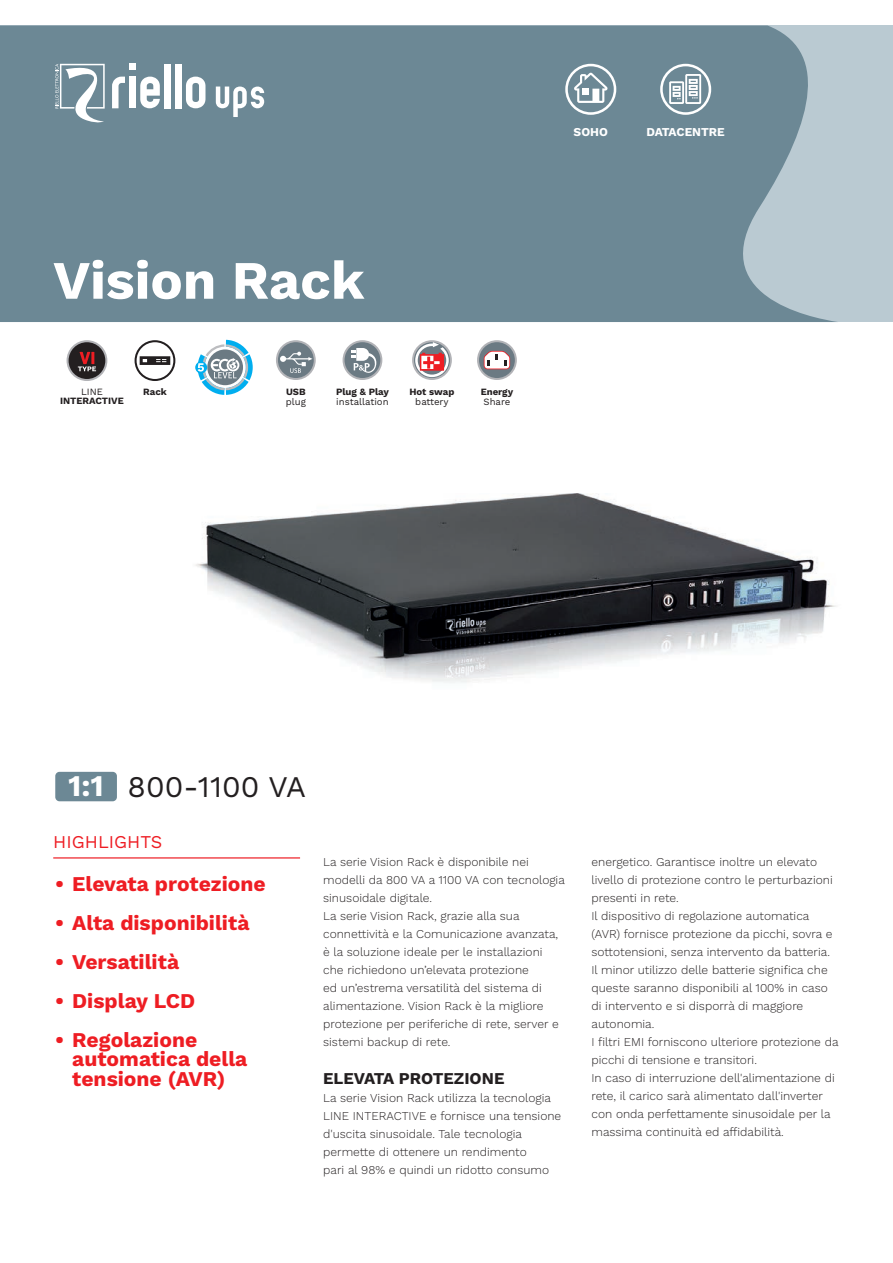
<style>
.page{position:relative;width:893px;height:1263px;background:#fff}
.page>*{position:absolute;margin:0;border:0;box-sizing:border-box;transform-origin:0 0}
.t1{font:700 54px "Work Sans";color:#fff}
.t2{font:30px "Work Sans";color:#231f20}
.t3{font:700 30px "Work Sans";color:#fff}
.t4{font:700 21px/19.5px "Work Sans";color:#ee1d23}
.t5{font:18px "Work Sans";color:#ee1d23}
.t6{font:700 16.5px "Work Sans";color:#231f20}
.t7{font:300 12px/18px "Work Sans";color:#231f20}
.t8{font:700 12px "Work Sans";color:#fff}
.t9{font:700 9.6px "Work Sans";color:#231f20}
.t10{font:9.6px "Work Sans";color:#231f20}
</style>
<div class="page">
<div style="left:0;top:26px;width:893px;height:296px;background:#bacad2"></div>
<svg style="left:0;top:26px;width:837px;height:296px;background:#718c99"></svg>
<svg style="left:216px;top:86px;width:48px;height:31px"></svg>
<svg style="left:112px;top:77px;width:13px;height:31px"></svg>
<div style="left:129px;top:64px;width:7px;height:6px;background:#fff"></div>
<div style="left:129px;top:77px;width:7px;height:31px;background:#fff"></div>
<svg style="left:140px;top:77px;width:20px;height:31px"></svg>
<div style="left:164px;top:64px;width:7px;height:44px;background:#fff"></div>
<div style="left:175px;top:64px;width:7px;height:44px;background:#fff"></div>
<svg style="left:186px;top:77px;width:19px;height:31px"></svg>
<svg style="left:55px;top:63px;width:50px;height:61px;background:#96aab3"></svg>
<svg style="left:565px;top:64px;width:51px;height:51px"></svg>
<div style="left:568px;top:66px;width:46px;height:46px;background:#6c8895;border-radius:50%"></div>
<svg style="left:574px;top:73px;width:34px;height:30px"></svg>
<svg style="left:660px;top:64px;width:51px;height:51px"></svg>
<div style="left:663px;top:66px;width:46px;height:46px;background:#6c8895;border-radius:50%"></div>
<svg style="left:669px;top:74px;width:32px;height:30px"></svg>
<img style="left:195px;top:493px;width:641px;height:190px">
<svg style="left:276px;top:340px;width:40px;height:40px"></svg>
<div style="left:278px;top:342px;width:36px;height:36px;background:#6b7a83;border-radius:50%"></div>
<svg style="left:280px;top:352px;width:32px;height:21px"></svg>
<svg style="left:343px;top:340px;width:39px;height:40px"></svg>
<div style="left:345px;top:342px;width:35px;height:36px;background:#6b7a83;border-radius:50%"></div>
<svg style="left:351px;top:348px;width:25px;height:25px"></svg>
<svg style="left:67px;top:340px;width:40px;height:41px"></svg>
<div style="left:69px;top:342px;width:36px;height:37px;background:#231f20;border-radius:50%"></div>
<svg style="left:78px;top:352px;width:18px;height:19px"></svg>
<svg style="left:412px;top:340px;width:40px;height:40px"></svg>
<svg style="left:414px;top:342px;width:36px;height:36px"></svg>
<svg style="left:415px;top:342px;width:34px;height:35px"></svg>
<svg style="left:135px;top:340px;width:40px;height:41px"></svg>
<svg style="left:477px;top:340px;width:40px;height:40px"></svg>
<div style="left:479px;top:342px;width:36px;height:36px;background:#6b7a83;border-radius:50%"></div>
<svg style="left:484px;top:351px;width:26px;height:18px"></svg>
<div style="left:55px;top:772px;width:62px;height:29px;background:#6c8895;border-radius:4px"></div>
<hr style="left:53px;top:857px;width:247px;height:1px;background:#ee1d23">
<svg style="left:195px;top:361px;width:12px;height:12px"></svg>
<svg style="left:198px;top:340px;width:55px;height:55px"></svg>
<p class="t1" style="left:53px;top:249px;width:313px">Vision Rack</p>
<p class="t10" style="left:81px;top:386px;width:23px">LINE</p>
<p class="t9" style="left:60px;top:395px;width:65px">INTERACTIVE</p>
<p class="t9" style="left:336px;top:386px;width:54px">Plug &amp; Play</p>
<p class="t10" style="left:336px;top:396px;width:54px">installation</p>
<p class="t9" style="left:286px;top:386px;width:21px">USB</p>
<p class="t10" style="left:286px;top:396px;width:22px">plug</p>
<p class="t9" style="left:143px;top:386px;width:25px">Rack</p>
<p class="t9" style="left:481px;top:386px;width:34px">Energy</p>
<p class="t10" style="left:483px;top:396px;width:28px">Share</p>
<p class="t9" style="left:409px;top:386px;width:47px">Hot swap</p>
<p class="t10" style="left:415px;top:396px;width:35px">battery</p>
<p class="t8" style="left:574px;top:125px;width:36px">SOHO</p>
<p class="t8" style="left:646px;top:125px;width:80px">DATACENTRE</p>
<p class="t3" style="left:68px;top:769px;width:37px">1:1</p>
<p class="t2" style="left:128px;top:769px;width:180px">800-1100 VA</p>
<p class="t5" style="left:53px;top:831px;width:110px">HIGHLIGHTS</p>
<p class="t4" style="left:55px;top:875px;width:212px">• Elevata protezione</p>
<p class="t4" style="left:55px;top:914px;width:196px">• Alta disponibilità</p>
<p class="t4" style="left:55px;top:953px;width:125px">• Versatilità</p>
<p class="t4" style="left:55px;top:992px;width:142px">• Display LCD</p>
<p class="t4" style="left:72px;top:1031px;width:177px;text-indent:-17px">• Regolazione automatica della tensione (AVR)</p>
<p class="t7" style="left:323px;top:853px;width:243px">La serie Vision Rack è disponibile nei modelli da 800 VA a 1100 VA con tecnologia sinusoidale digitale.</p>
<p class="t7" style="left:323px;top:907px;width:237px">La serie Vision Rack, grazie alla sua connettività e la Comunicazione avanzata, è la soluzione ideale per le installazioni che richiedono un’elevata protezione<br>ed un’estrema versatilità del sistema di alimentazione. Vision Rack è la migliore protezione per periferiche di rete, server e sistemi backup di rete.</p>
<p class="t6" style="left:323px;top:1069px;width:183px">ELEVATA PROTEZIONE</p>
<p class="t7" style="left:323px;top:1089px;width:240px">La serie Vision Rack utilizza la tecnologia LINE INTERACTIVE e fornisce una tensione d'uscita sinusoidale. Tale tecnologia permette di ottenere un rendimento<br>pari al 98% e quindi un ridotto consumo</p>
<p class="t7" style="left:591px;top:853px;width:243px">energetico. Garantisce inoltre un elevato livello di protezione contro le perturbazioni presenti in rete.</p>
<p class="t7" style="left:591px;top:907px;width:243px">Il dispositivo di regolazione automatica (AVR) fornisce protezione da picchi, sovra e sottotensioni, senza intervento da batteria.</p>
<p class="t7" style="left:591px;top:961px;width:238px">Il minor utilizzo delle batterie significa che queste saranno disponibili al 100% in caso di intervento e si disporrà di maggiore autonomia.</p>
<p class="t7" style="left:591px;top:1033px;width:249px">I filtri EMI forniscono ulteriore protezione da picchi di tensione e transitori.</p>
<p class="t7" style="left:591px;top:1069px;width:245px">In caso di interruzione dell'alimentazione di rete, il carico sarà alimentato dall'inverter con onda perfettamente sinusoidale per la massima continuità ed affidabilità.</p>
</div>
